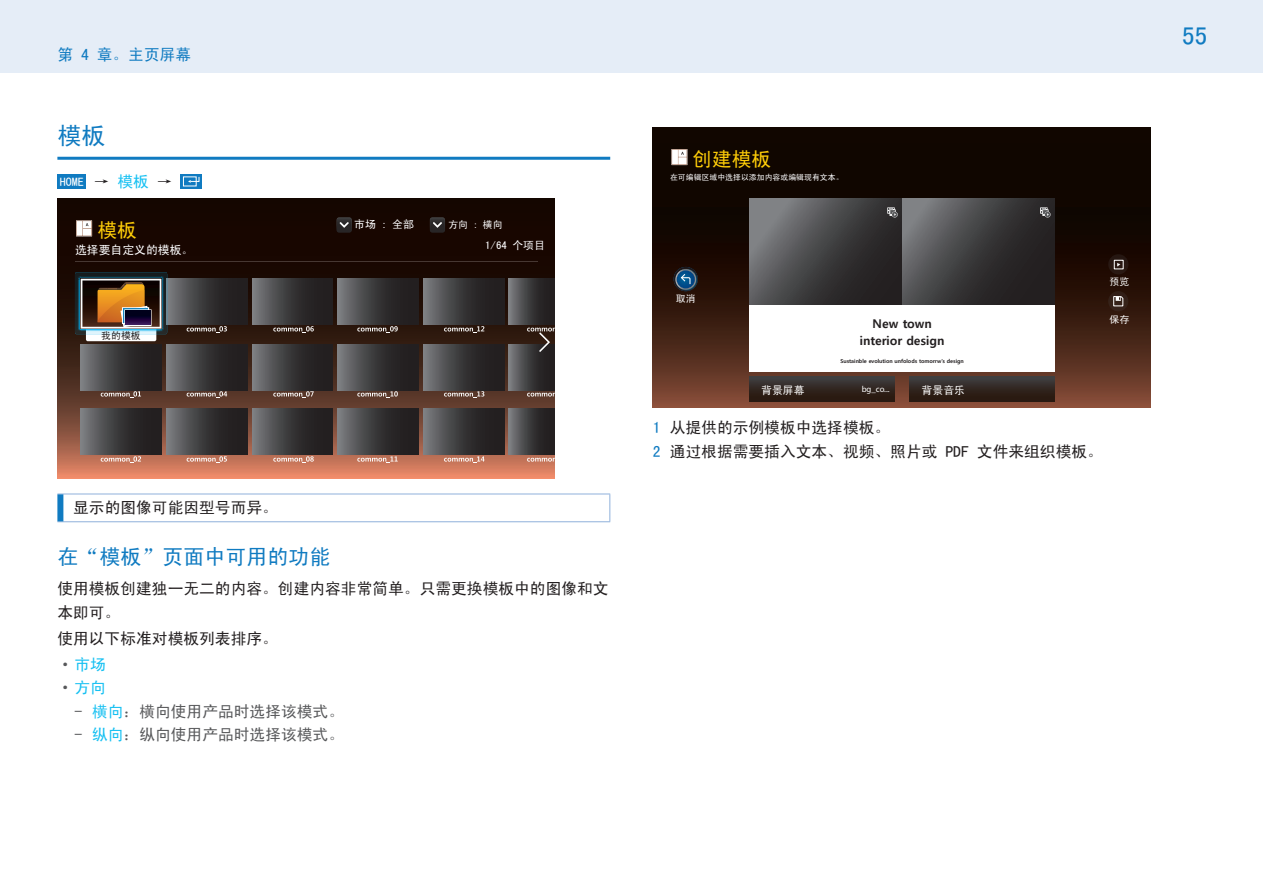
<style>
.page{position:relative;width:1263px;height:893px;background:#fff}
.page>*{position:absolute;margin:0;border:0;box-sizing:border-box;transform-origin:0 0}
.t1{font:25.5px "Sim Hei";color:#107bc1}
.t2{font:24px "Sim Hei";color:#107bc1}
.t3{font:21px "Sim Hei";color:#107bc1}
.t4{font:19.65px "Sim Hei";color:#fecd08}
.t5{font:15.75px/23.7px "Sim Hei";color:#231f20}
.t6{font:15.75px "Sim Hei";color:#57585a}
.t7{font:15.75px "Sim Hei";color:#107bc1}
.t8{font:15.75px "Sim Hei";color:#15c0f2}
.t9{font:700 12px/17.4px "Malgun Gothic";color:#231f20;text-align:center}
.t10{font:12px "Sim Hei";color:#fff}
.t11{font:11.85px "Sim Hei";color:#fff}
.t12{font:10.8px "Sim Hei";color:#fff}
.t13{font:9.9px "Sim Hei";color:#fff}
.t14{font:9.9px "Sim Hei";color:#231f20}
.t15{font:8.7px "Myriad Pro";color:#fff}
.t16{font:7.95px "Sim Hei";color:#fff}
.t17{font:700 5.4px "Malgun Gothic";color:#231f20}
.s1{font-size:15.75px;color:#231f20}
.s2{font-size:15.75px;color:#15c0f2}
.s3{color:#57585a}
.s4{color:#15c0f2}
.s5{color:#107bc1}
</style>
<div class="page">
<div style="left:0;top:0;width:1263px;height:72px;background:#e5edf7"></div>
<hr style="left:57px;top:157px;width:553px;height:3px;background:#107bc1">
<div style="left:57px;top:174px;width:29px;height:15px;background:#107bc1"></div>
<svg style="left:181px;top:174px;width:21px;height:15px"></svg>
<div style="left:183px;top:176px;width:14px;height:10px;border:1px solid #fff"></div>
<svg style="left:188px;top:176px;width:12px;height:7px"></svg>
<svg style="left:57px;top:199px;width:498px;height:280px;background:#432519"></svg>
<hr style="left:75px;top:261px;width:463px;height:1px;background:#fff">
<svg style="left:86px;top:326px;width:70px;height:15px"></svg>
<div style="left:76px;top:220px;width:16px;height:16px;background:#9f8a80"></div>
<svg style="left:76px;top:221px;width:16px;height:15px"></svg>
<div style="left:77px;top:221px;width:6px;height:15px;background:#fff"></div>
<div style="left:83px;top:228px;width:8px;height:8px;background:#fff"></div>
<svg style="left:83px;top:221px;width:8px;height:7px"></svg>
<svg style="left:166px;top:344px;width:81px;height:46px;background:#403e40"></svg>
<svg style="left:252px;top:344px;width:81px;height:46px;background:#3f3e40"></svg>
<svg style="left:338px;top:344px;width:80px;height:46px;background:#3f3e40"></svg>
<svg style="left:423px;top:344px;width:81px;height:46px;background:#403e40"></svg>
<svg style="left:509px;top:344px;width:46px;height:46px;background:#424143"></svg>
<svg style="left:81px;top:344px;width:80px;height:46px;background:#3f3e40"></svg>
<svg style="left:166px;top:408px;width:81px;height:46px;background:#403e40"></svg>
<svg style="left:81px;top:408px;width:80px;height:46px;background:#3f3e40"></svg>
<svg style="left:252px;top:408px;width:81px;height:46px;background:#3f3e40"></svg>
<svg style="left:338px;top:408px;width:80px;height:46px;background:#3f3e40"></svg>
<svg style="left:423px;top:408px;width:81px;height:46px;background:#403e40"></svg>
<svg style="left:509px;top:408px;width:46px;height:46px;background:#403e40"></svg>
<svg style="left:167px;top:279px;width:80px;height:45px;background:#3f3e3f"></svg>
<svg style="left:252px;top:279px;width:81px;height:45px;background:#3f3e40"></svg>
<svg style="left:338px;top:279px;width:80px;height:45px;background:#3f3e40"></svg>
<svg style="left:423px;top:279px;width:81px;height:45px;background:#403e40"></svg>
<svg style="left:509px;top:279px;width:46px;height:45px;background:#403e40"></svg>
<svg style="left:75px;top:272px;width:92px;height:62px;background:#6a5a45"></svg>
<svg style="left:187px;top:326px;width:40px;height:7px"></svg>
<svg style="left:273px;top:326px;width:41px;height:7px"></svg>
<svg style="left:357px;top:326px;width:41px;height:7px"></svg>
<svg style="left:444px;top:326px;width:40px;height:7px"></svg>
<svg style="left:187px;top:391px;width:40px;height:7px"></svg>
<svg style="left:273px;top:391px;width:41px;height:7px"></svg>
<svg style="left:357px;top:391px;width:41px;height:7px"></svg>
<svg style="left:444px;top:391px;width:40px;height:7px"></svg>
<svg style="left:101px;top:391px;width:40px;height:7px"></svg>
<svg style="left:187px;top:456px;width:40px;height:7px"></svg>
<svg style="left:101px;top:456px;width:40px;height:7px"></svg>
<svg style="left:273px;top:456px;width:41px;height:7px"></svg>
<svg style="left:357px;top:456px;width:41px;height:7px"></svg>
<svg style="left:444px;top:456px;width:41px;height:7px"></svg>
<svg style="left:527px;top:393px;width:28px;height:4px"></svg>
<svg style="left:527px;top:458px;width:28px;height:4px"></svg>
<svg style="left:527px;top:328px;width:28px;height:24px"></svg>
<svg style="left:337px;top:217px;width:15px;height:16px"></svg>
<svg style="left:430px;top:217px;width:15px;height:16px"></svg>
<hr style="left:57px;top:494px;width:553px;height:1px;background:#8fb0db">
<svg style="left:609px;top:494px;width:1px;height:27px"></svg>
<hr style="left:57px;top:521px;width:553px;height:1px;background:#8fb0db">
<div style="left:57px;top:494px;width:6px;height:27px;background:#107bc1"></div>
<svg style="left:653px;top:128px;width:497px;height:279px;background:#29140b"></svg>
<div style="left:749px;top:305px;width:306px;height:67px;background:#fff"></div>
<svg style="left:749px;top:377px;width:145px;height:25px;background:#322722"></svg>
<svg style="left:1108px;top:254px;width:20px;height:20px"></svg>
<div style="left:1114px;top:260px;width:9px;height:9px;border:1px solid #fff"></div>
<div style="left:1108px;top:291px;width:20px;height:20px;background:#342118;border-radius:50%"></div>
<svg style="left:1113px;top:296px;width:10px;height:11px"></svg>
<svg style="left:749px;top:199px;width:306px;height:106px;background:#444345"></svg>
<svg style="left:910px;top:377px;width:145px;height:25px;background:#322722"></svg>
<div style="left:671px;top:149px;width:16px;height:16px;background:#99877e"></div>
<svg style="left:672px;top:149px;width:15px;height:16px"></svg>
<div style="left:672px;top:150px;width:6px;height:14px;background:#fff"></div>
<div style="left:678px;top:157px;width:9px;height:7px;background:#fff"></div>
<svg style="left:678px;top:150px;width:9px;height:7px"></svg>
<svg style="left:674px;top:267px;width:24px;height:24px"></svg>
<svg style="left:675px;top:269px;width:21px;height:21px"></svg>
<p class="t7" style="left:57px;top:46px;width:135px">第 4 章。主页屏幕</p>
<h2 class="t2" style="left:57px;top:123px;width:49px">模板</h2>
<p class="t10" style="left:60px;top:175px;width:114px">HOME <span class="s1">→</span> <span class="s2">模板</span> <span class="s1">→</span></p>
<p class="t12" style="left:354px;top:219px;width:61px">市场 : 全部</p>
<p class="t13" style="left:448px;top:220px;width:56px">方向 : 横向</p>
<p class="t4" style="left:97px;top:221px;width:41px">模板</p>
<p class="t11" style="left:75px;top:244px;width:120px">选择要自定义的模板。</p>
<p class="t12" style="left:485px;top:240px;width:61px">1/64 个项目</p>
<p class="t14" style="left:101px;top:331px;width:41px">我的模板</p>
<p class="t5" style="left:73px;top:496px;width:206px">显示的图像可能因型号而异。</p>
<h3 class="t3" style="left:57px;top:546px;width:274px">在“模板”页面中可用的功能</h3>
<p class="t5" style="left:57px;top:577px;width:553px">使用模板创建独一无二的内容。创建内容非常简单。只需更换模板中的图像和文本即可。</p>
<p class="t5" style="left:57px;top:625px;width:222px;line-height:25.8px">使用以下标准对模板列表排序。<span class="s3">·</span> <span class="s4">市场</span></p>
<p class="t8" style="left:57px;top:680px;width:50px"><span class="s3">·</span> 方向</p>
<p class="t6" style="left:74px;top:703px;width:271px">- <span class="s4">横向</span>：横向使用产品时选择该模式。</p>
<p class="t6" style="left:74px;top:727px;width:271px">- <span class="s4">纵向</span>：纵向使用产品时选择该模式。</p>
<p class="t4" style="left:692px;top:149px;width:80px">创建模板</p>
<p class="t16" style="left:670px;top:173px;width:175px">在可编辑区域中选择以添加内容或编辑现有文本。</p>
<p class="t13" style="left:676px;top:293px;width:21px">取消</p>
<p class="t9" style="left:860px;top:315px;width:86px">New town interior design</p>
<p class="t17" style="left:840px;top:357px;width:125px">Sustainble evolution unfolods tomorrw’s design</p>
<p class="t12" style="left:761px;top:385px;width:45px">背景屏幕</p>
<p class="t15" style="left:862px;top:384px;width:30px">bg_co...</p>
<p class="t12" style="left:922px;top:385px;width:45px">背景音乐</p>
<p class="t5" style="left:653px;top:416px;width:452px"><span class="s5">1</span> 从提供的示例模板中选择模板。<br><span class="s5">2</span> 通过根据需要插入文本、视频、照片或 PDF 文件来组织模板。</p>
<p class="t13" style="left:1109px;top:277px;width:21px">预览</p>
<p class="t13" style="left:1109px;top:314px;width:21px">保存</p>
<h1 class="t1" style="left:1182px;top:23px;width:27px">55</h1>
</div>
